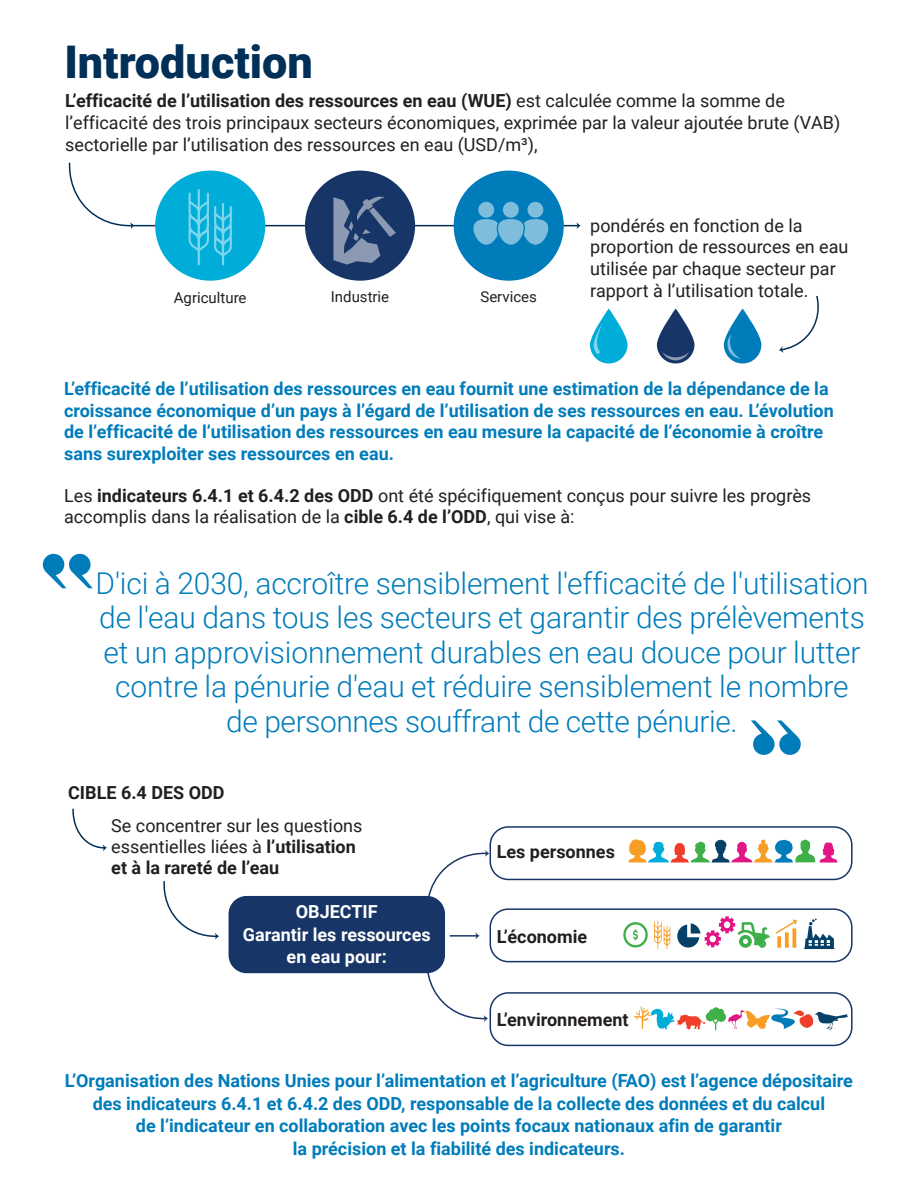
<style>
.page{position:relative;width:918px;height:1188px;background:#fff}
.page>*{position:absolute;margin:0;border:0;box-sizing:border-box;transform-origin:0 0}
.t1{font:900 45px "Roboto";color:#002f57}
.t2{font:300 30px/34.5px "Roboto";letter-spacing:-.005em;color:#007cbb;text-align:center}
.t3{font:700 18px/21.6px "Roboto";color:#007cbb}
.t4{font:18px/21.6px "Roboto";color:#231f20}
.t5{font:700 18px "Roboto";color:#231f20}
.t6{font:700 18px/22.5px "Roboto";color:#fff;text-align:center}
.t7{font:15px "Roboto";color:#231f20}
.s1{font-weight:700}
</style>
<div class="page">
<hr style="left:133px;top:225px;width:445px;height:1px;background:#002f57">
<svg style="left:577px;top:222px;width:4px;height:7px"></svg>
<div style="left:490px;top:826px;width:363px;height:54px;border:2px solid #183567;border-radius:18px"></div>
<div style="left:490px;top:992px;width:363px;height:54px;border:2px solid #183567;border-radius:18px"></div>
<div style="left:490px;top:908px;width:363px;height:54px;border:2px solid #183567;border-radius:18px"></div>
<div style="left:229px;top:896px;width:216px;height:77px;background:#183567;border-radius:18px"></div>
<svg style="left:72px;top:808px;width:35px;height:43px"></svg>
<svg style="left:163px;top:881px;width:56px;height:59px"></svg>
<svg style="left:426px;top:958px;width:62px;height:64px"></svg>
<svg style="left:426px;top:850px;width:63px;height:62px"></svg>
<svg style="left:43px;top:554px;width:50px;height:34px"></svg>
<svg style="left:751px;top:720px;width:50px;height:35px"></svg>
<svg style="left:628px;top:839px;width:210px;height:24px"></svg>
<hr style="left:450px;top:935px;width:27px;height:2px;background:#183567">
<svg style="left:476px;top:933px;width:4px;height:6px"></svg>
<svg style="left:634px;top:1006px;width:214px;height:24px"></svg>
<svg style="left:776px;top:919px;width:21px;height:29px"></svg>
<svg style="left:623px;top:922px;width:25px;height:26px"></svg>
<svg style="left:654px;top:920px;width:16px;height:29px"></svg>
<svg style="left:804px;top:919px;width:31px;height:30px"></svg>
<svg style="left:677px;top:916px;width:93px;height:32px"></svg>
<div style="left:155px;top:171px;width:110px;height:110px;background:#00add9;border-radius:50%"></div>
<div style="left:305px;top:171px;width:110px;height:110px;background:#183567;border-radius:50%"></div>
<div style="left:454px;top:171px;width:110px;height:110px;background:#007cbb;border-radius:50%"></div>
<svg style="left:68px;top:162px;width:67px;height:67px"></svg>
<svg style="left:779px;top:295px;width:40px;height:58px"></svg>
<svg style="left:527px;top:202px;width:16px;height:16px"></svg>
<svg style="left:478px;top:202px;width:16px;height:16px"></svg>
<svg style="left:503px;top:202px;width:16px;height:16px"></svg>
<svg style="left:473px;top:219px;width:75px;height:26px"></svg>
<hr style="left:198px;top:189px;width:2px;height:21px;background:#fff">
<svg style="left:189px;top:193px;width:43px;height:72px"></svg>
<svg style="left:333px;top:197px;width:63px;height:68px"></svg>
<svg style="left:590px;top:309px;width:38px;height:55px;fill:#00add9"></svg>
<svg style="left:594px;top:322px;width:9px;height:32px"></svg>
<svg style="left:657px;top:309px;width:37px;height:55px;fill:#183567"></svg>
<svg style="left:662px;top:352px;width:27px;height:8px"></svg>
<svg style="left:724px;top:309px;width:37px;height:55px"></svg>
<svg style="left:727px;top:334px;width:14px;height:25px"></svg>
<h1 class="t1" style="left:64px;top:31px;width:250px">Introduction</h1>
<p class="t4" style="left:65px;top:90px;width:777px"><span class="s1">Lʼefficacité de lʼutilisation des ressources en eau (WUE)</span> est calculée comme la somme de lʼefficacité des trois principaux secteurs économiques, exprimée par la valeur ajoutée brute (VAB) sectorielle par l’utilisation des ressources en eau (USD/m³),</p>
<p class="t7" style="left:174px;top:287px;width:74px">Agriculture</p>
<p class="t7" style="left:331px;top:286px;width:60px">Industrie</p>
<p class="t7" style="left:480px;top:286px;width:58px">Services</p>
<p class="t4" style="left:590px;top:214px;width:260px">pondérés en fonction de la proportion de ressources en eau utilisée par chaque secteur par rapport à lʼutilisation totale.</p>
<p class="t3" style="left:64px;top:377px;width:771px">L’efficacité de lʼutilisation des ressources en eau fournit une estimation de la dépendance de la croissance économique dʼun pays à lʼégard de lʼutilisation de ses ressources en eau. Lʼévolution de lʼefficacité de lʼutilisation des ressources en eau mesure la capacité de lʼéconomie à croître sans surexploiter ses ressources en eau.</p>
<p class="t4" style="left:64px;top:485px;width:749px;line-height:21px">Les <span class="s1">indicateurs 6.4.1 et 6.4.2 des ODD</span> ont été spécifiquement conçus pour suivre les progrès accomplis dans la réalisation de la <span class="s1">cible 6.4 de lʼODD</span>, qui vise à:</p>
<p class="t2" style="left:96px;top:565px;width:775px">D'ici à 2030, accroître sensiblement l'efficacité de l'utilisation de l'eau dans tous les secteurs et garantir des prélèvements et un approvisionnement durables en eau douce pour lutter contre la pénurie d'eau et réduire sensiblement le nombre<br>de personnes souffrant de cette pénurie.</p>
<p class="t5" style="left:68px;top:780px;width:158px">CIBLE 6.4 DES ODD</p>
<p class="t4" style="left:111px;top:814px;width:253px;line-height:21px">Se concentrer sur les questions essentielles liées à <span class="s1">lʼutilisation et à la rareté de lʼeau</span></p>
<p class="t6" style="left:243px;top:900px;width:189px">OBJECTIF<br>Garantir les ressources en eau pour:</p>
<p class="t5" style="left:497px;top:839px;width:120px">Les personnes</p>
<p class="t5" style="left:497px;top:924px;width:92px">Lʼéconomie</p>
<p class="t5" style="left:497px;top:1007px;width:133px">L’environnement</p>
<p class="t3" style="left:65px;top:1069px;width:790px;line-height:22.5px;text-align:center">LʼOrganisation des Nations Unies pour lʼalimentation et lʼagriculture (FAO) est lʼagence dépositaire des indicateurs 6.4.1 et 6.4.2 des ODD, responsable de la collecte des données et du calcul<br>de l’indicateur en collaboration avec les points focaux nationaux afin de garantir<br>la précision et la fiabilité des indicateurs.</p>
</div>
